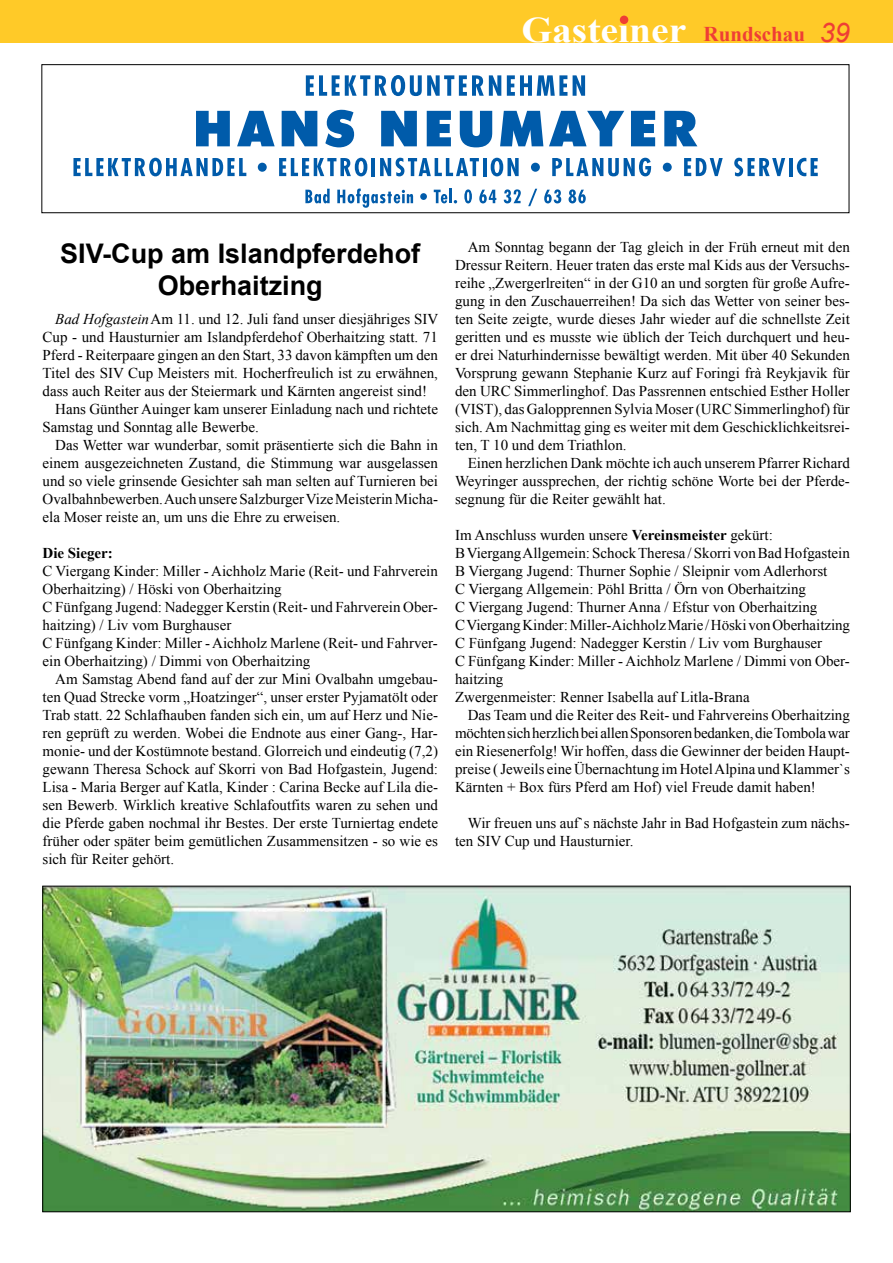
<style>
.page{position:relative;width:893px;height:1263px;background:#fff}
.page>*{position:absolute;margin:0;border:0;box-sizing:border-box;transform-origin:0 0}
.t1{font:700 36px "Times New Roman";color:#fff;scale:1.1 1}
.t2{font:700 27px/32.4px "Arial";color:#000;text-align:center}
.t3{font:15px/18px "Times New Roman";color:#000;text-align:justify}
.t4{font:700 15px "Times New Roman";color:#000}
.s1{font-size:21px;color:#ef3e35}
.s2{font-family:"Arial";font-weight:400;font-style:italic;font-size:27px;color:#ef3e35}
.s3{font-style:italic}
.s4{font-weight:700}
</style>
<div class="page">
<svg style="left:306px;top:75px;width:195px;height:21px"></svg>
<svg style="left:507px;top:75px;width:60px;height:21px"></svg>
<svg style="left:573px;top:75px;width:12px;height:21px"></svg>
<svg style="left:196px;top:111px;width:34px;height:35px"></svg>
<svg style="left:237px;top:111px;width:38px;height:35px"></svg>
<svg style="left:282px;top:111px;width:35px;height:35px"></svg>
<svg style="left:325px;top:110px;width:29px;height:37px"></svg>
<svg style="left:381px;top:111px;width:36px;height:35px"></svg>
<svg style="left:427px;top:111px;width:24px;height:35px"></svg>
<svg style="left:460px;top:111px;width:32px;height:36px"></svg>
<svg style="left:500px;top:111px;width:43px;height:35px"></svg>
<svg style="left:549px;top:111px;width:75px;height:35px"></svg>
<svg style="left:631px;top:111px;width:24px;height:35px"></svg>
<svg style="left:664px;top:111px;width:33px;height:35px"></svg>
<svg style="left:73px;top:157px;width:173px;height:19px"></svg>
<div style="left:258px;top:163px;width:9px;height:9px;background:#005baa;border-radius:50%"></div>
<svg style="left:279px;top:158px;width:88px;height:18px"></svg>
<hr style="left:372px;top:158px;width:3px;height:18px;background:#005baa">
<svg style="left:380px;top:158px;width:99px;height:18px"></svg>
<hr style="left:483px;top:158px;width:3px;height:18px;background:#005baa">
<svg style="left:491px;top:158px;width:28px;height:18px"></svg>
<div style="left:531px;top:163px;width:9px;height:9px;background:#005baa;border-radius:50%"></div>
<svg style="left:552px;top:158px;width:99px;height:18px"></svg>
<div style="left:663px;top:163px;width:9px;height:9px;background:#005baa;border-radius:50%"></div>
<svg style="left:684px;top:158px;width:39px;height:18px"></svg>
<svg style="left:734px;top:158px;width:51px;height:18px"></svg>
<hr style="left:789px;top:158px;width:4px;height:18px;background:#005baa">
<svg style="left:797px;top:158px;width:21px;height:18px"></svg>
<svg style="left:305px;top:189px;width:25px;height:14px"></svg>
<svg style="left:337px;top:189px;width:76px;height:19px"></svg>
<div style="left:420px;top:193px;width:7px;height:7px;background:#005baa;border-radius:50%"></div>
<svg style="left:434px;top:190px;width:13px;height:13px"></svg>
<hr style="left:449px;top:189px;width:3px;height:14px;background:#005baa">
<svg style="left:464px;top:189px;width:8px;height:14px"></svg>
<svg style="left:479px;top:190px;width:17px;height:13px"></svg>
<svg style="left:504px;top:189px;width:17px;height:14px"></svg>
<svg style="left:528px;top:189px;width:9px;height:17px"></svg>
<svg style="left:544px;top:189px;width:17px;height:14px"></svg>
<svg style="left:569px;top:189px;width:17px;height:14px"></svg>
<div style="left:41px;top:64px;width:808px;height:149px;border:1px solid #000"></div>
<div style="left:0;top:0;width:893px;height:42px;background:#ffca28"></div>
<div style="left:620px;top:16px;width:8px;height:8px;background:#ef3e35;border-radius:50%"></div>
<img style="left:45px;top:888px;width:803px;height:322px">
<h1 class="t1" style="left:521px;top:5px;width:300px">Gasteiner <span class="s1">Rundschau</span> <span class="s2">39</span></h1>
<h2 class="t2" style="left:60px;top:238px;width:362px">SIV-Cup am Islandpferdehof<br>Oberhaitzing</h2>
<p class="t3" style="left:55px;top:310px;width:384px"><span class="s3">Bad Hofgastein</span>Am 11. und 12. Juli fand unser diesjähriges SIV</p>
<p class="t3" style="left:43px;top:328px;width:397px">Cup - und Hausturnier am Islandpferdehof Oberhaitzing statt. 71</p>
<p class="t3" style="left:43px;top:346px;width:397px">Pferd - Reiterpaare gingen an den Start, 33 davon kämpften um den</p>
<p class="t3" style="left:43px;top:364px;width:397px">Titel des SIV Cup Meisters mit. Hocherfreulich ist zu erwähnen,</p>
<p class="t3" style="left:43px;top:382px;width:386px">dass auch Reiter aus der Steiermark und Kärnten angereist sind!</p>
<p class="t3" style="left:55px;top:400px;width:384px">Hans Günther Auinger kam unserer Einladung nach und richtete</p>
<p class="t3" style="left:43px;top:418px;width:218px">Samstag und Sonntag alle Bewerbe.</p>
<p class="t3" style="left:55px;top:436px;width:384px">Das Wetter war wunderbar, somit präsentierte sich die Bahn in</p>
<p class="t3" style="left:43px;top:454px;width:397px">einem ausgezeichneten Zustand, die Stimmung war ausgelassen</p>
<p class="t3" style="left:43px;top:472px;width:397px">und so viele grinsende Gesichter sah man selten auf Turnieren bei</p>
<p class="t3" style="left:43px;top:490px;width:397px">Ovalbahnbewerben. Auch unsere Salzburger Vize Meisterin Micha-</p>
<p class="t3" style="left:43px;top:508px;width:299px">ela Moser reiste an, um uns die Ehre zu erweisen.</p>
<p class="t4" style="left:43px;top:543px;width:72px">Die Sieger:</p>
<p class="t3" style="left:43px;top:562px;width:397px;text-align:left">C Viergang Kinder: Miller - Aichholz Marie (Reit- und Fahrverein Oberhaitzing) / Höski von Oberhaitzing<br>C Fünfgang Jugend: Nadegger Kerstin (Reit- und Fahrverein Ober&shy;haitzing) / Liv vom Burghauser<br>C Fünfgang Kinder: Miller - Aichholz Marlene (Reit- und Fahrver&shy;ein Oberhaitzing) / Dimmi von Oberhaitzing</p>
<p class="t3" style="left:43px;top:670px;width:397px;text-indent:13px">Am Samstag Abend fand auf der zur Mini Ovalbahn umgebau&shy;ten Quad Strecke vorm „Hoatzinger“, unser erster Pyjamatölt oder Trab statt. 22 Schlafhauben fanden sich ein, um auf Herz und Nie&shy;ren geprüft zu werden. Wobei die Endnote aus einer Gang-, Har&shy;monie- und der Kostümnote bestand. Glorreich und eindeutig (7,2) gewann Theresa Schock auf Skorri von Bad Hofgastein, Jugend:<br>Lisa - Maria Berger auf Katla, Kinder : Carina Becke auf Lila die&shy;sen Bewerb. Wirklich kreative Schlafoutfits waren zu sehen und die Pferde gaben nochmal ihr Bestes. Der erste Turniertag endete früher oder später beim gemütlichen Zusammensitzen - so wie es sich für Reiter gehört.</p>
<p class="t3" style="left:455px;top:238px;width:396px;text-indent:13px">Am Sonntag begann der Tag gleich in der Früh erneut mit den Dressur Reitern. Heuer traten das erste mal Kids aus der Versuchs&shy;reihe „Zwergerlreiten“ in der G10 an und sorgten für große Aufre&shy;gung in den Zuschauerreihen! Da sich das Wetter von seiner bes&shy;ten Seite zeigte, wurde dieses Jahr wieder auf die schnellste Zeit geritten und es musste wie üblich der Teich durchquert und heu&shy;er drei Naturhindernisse bewältigt werden. Mit über 40 Sekunden Vorsprung gewann Stephanie Kurz auf Foringi frà Reykjavik für den URC Simmerlinghof. Das Passrennen entschied Esther Holler (VIST), das Galopprennen Sylvia Moser (URC Simmerlinghof) für sich. Am Nachmittag ging es weiter mit dem Geschicklichkeitsrei&shy;ten, T 10 und dem Triathlon.</p>
<p class="t3" style="left:455px;top:454px;width:396px;text-indent:13px">Einen herzlichen Dank möchte ich auch unserem Pfarrer Richard Weyringer aussprechen, der richtig schöne Worte bei der Pferde&shy;segnung für die Reiter gewählt hat.</p>
<p class="t3" style="left:455px;top:526px;width:397px;text-align:left">Im Anschluss wurden unsere <span class="s4">Vereinsmeister</span> gekürt:<br>B Viergang Allgemein: Schock Theresa / Skorri von Bad Hofgastein B Viergang Jugend: Thurner Sophie / Sleipnir vom Adlerhorst<br>C Viergang Allgemein: Pöhl Britta / Örn von Oberhaitzing<br>C Viergang Jugend: Thurner Anna / Efstur von Oberhaitzing<br>C Viergang Kinder: Miller-Aichholz Marie / Höski von Oberhaitzing C Fünfgang Jugend: Nadegger Kerstin / Liv vom Burghauser<br>C Fünfgang Kinder: Miller - Aichholz Marlene / Dimmi von Ober&shy;haitzing<br>Zwergenmeister: Renner Isabella auf Litla-Brana</p>
<p class="t3" style="left:455px;top:706px;width:396px;text-indent:13px">Das Team und die Reiter des Reit- und Fahrvereins Oberhaitzing möchten sich herzlich bei allen Sponsoren bedanken, die Tombola war ein Riesenerfolg! Wir hoffen, dass die Gewinner der beiden Haupt&shy;preise ( Jeweils eine Übernachtung im Hotel Alpina und Klammer`s Kärnten + Box fürs Pferd am Hof) viel Freude damit haben!</p>
<p class="t3" style="left:455px;top:814px;width:396px;text-indent:13px">Wir freuen uns auf`s nächste Jahr in Bad Hofgastein zum nächs&shy;ten SIV Cup und Hausturnier.</p>
</div>
